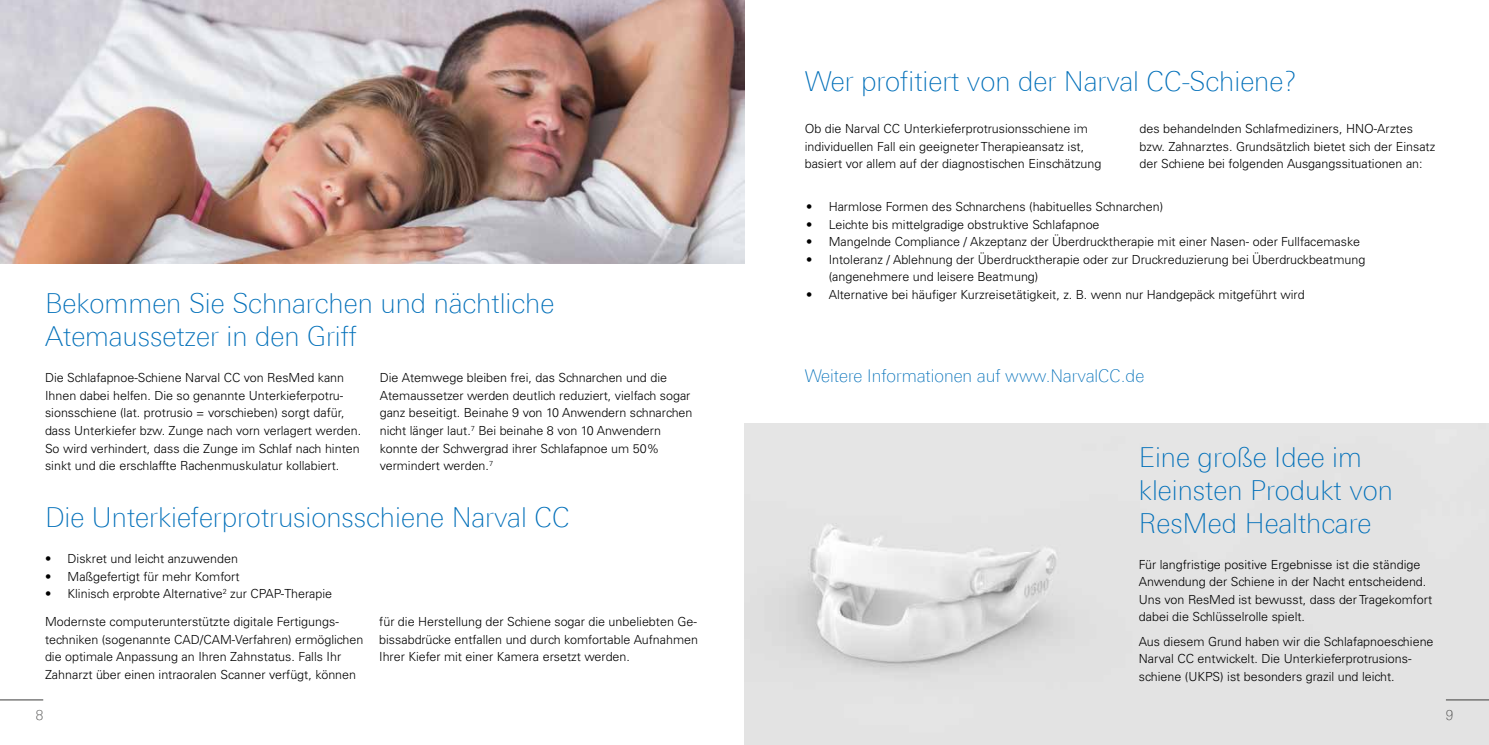
<style>
.page{position:relative;width:1489px;height:745px;background:#fff}
.page>*{position:absolute;margin:0;border:0;box-sizing:border-box;transform-origin:0 0}
.t1{font:100 27.5px/33px "Linotype Univers 230";color:#006fb9}
.t2{font:100 17.5px "Linotype Univers 230";color:#006fb9}
.t3{font:100 13.75px "Linotype Univers 230";color:#3c3c3b}
.t4{font:300 12.5px/17.5px "Univers LT Std";color:#000}
</style>
<div class="page">
<hr style="left:0;top:699px;width:43px;height:1px;background:#3c3c3b">
<img style="left:744px;top:423px;width:744px;height:321px">
<img style="left:0;top:0;width:744px;height:263px">
<hr style="left:1445px;top:699px;width:43px;height:1px;background:#3c3c3b">
<h1 class="t1" style="left:45px;top:286px;width:511px">Bekommen Sie Schnarchen und nächtliche<br>Atemaussetzer in den Griff</h1>
<p class="t4" style="left:45px;top:369px;width:318px">Die Schlafapnoe-Schiene Narval CC von ResMed kann Ihnen dabei helfen. Die so genannte Unterkieferpotru&shy;sionsschiene (lat. protrusio = vorschieben) sorgt dafür, dass Unterkiefer bzw. Zunge nach vorn verlagert werden.<br>So wird verhindert, dass die Zunge im Schlaf nach hinten sinkt und die erschlaffte Rachenmuskulatur kollabiert.</p>
<p class="t4" style="left:380px;top:369px;width:314px">Die Atemwege bleiben frei, das Schnarchen und die Atemaussetzer werden deutlich reduziert, vielfach sogar ganz beseitigt. Beinahe 9 von 10 Anwendern schnarchen nicht länger laut.<sup>7</sup> Bei beinahe 8 von 10 Anwendern konnte der Schwergrad ihrer Schlafapnoe um 50% vermindert werden.<sup>7</sup></p>
<h1 class="t1" style="left:45px;top:500px;width:526px">Die Unterkieferprotrusionsschiene Narval CC</h1>
<p class="t4" style="left:45px;top:549px;width:194px">• Diskret und leicht anzuwenden</p>
<p class="t4" style="left:45px;top:567px;width:196px">• Maßgefertigt für mehr Komfort</p>
<p class="t4" style="left:45px;top:584px;width:288px">• Klinisch erprobte Alternative<sup>2</sup> zur CPAP-Therapie</p>
<p class="t4" style="left:45px;top:612px;width:320px">Modernste computerunterstützte digitale Fertigungs&shy;techniken (sogenannte CAD/CAM-Verfahren) ermöglichen die optimale Anpassung an Ihren Zahnstatus. Falls Ihr Zahnarzt über einen intraoralen Scanner verfügt, können</p>
<p class="t4" style="left:379px;top:612px;width:320px;text-align:justify">für die Herstellung der Schiene sogar die unbeliebten Ge&shy;bissabdrücke entfallen und durch komfortable Aufnahmen Ihrer Kiefer mit einer Kamera ersetzt werden.</p>
<p class="t3" style="left:36px;top:707px;width:9px">8</p>
<h1 class="t1" style="left:804px;top:65px;width:494px">Wer profitiert von der Narval CC-Schiene?</h1>
<p class="t4" style="left:804px;top:120px;width:298px">Ob die Narval CC Unterkieferprotrusionsschiene im individuellen Fall ein geeigneter Therapieansatz ist, basiert vor allem auf der diagnostischen Einschätzung</p>
<p class="t4" style="left:1139px;top:120px;width:297px">des behandelnden Schlafmediziners, HNO-Arztes bzw. Zahnarztes. Grundsätzlich bietet sich der Einsatz der Schiene bei folgenden Ausgangssituationen an:</p>
<p class="t4" style="left:806px;top:198px;width:358px">• Harmlose Formen des Schnarchens (habituelles Schnarchen)</p>
<p class="t4" style="left:806px;top:215px;width:295px">• Leichte bis mittelgradige obstruktive Schlafapnoe</p>
<p class="t4" style="left:806px;top:233px;width:555px">• Mangelnde Compliance / Akzeptanz der Überdrucktherapie mit einer Nasen- oder Fullfacemaske</p>
<p class="t4" style="left:828px;top:250px;width:538px;text-indent:-22px">• Intoleranz / Ablehnung der Überdrucktherapie oder zur Druckreduzierung bei Überdruckbeatmung (angenehmere und leisere Beatmung)</p>
<p class="t4" style="left:806px;top:285px;width:500px">• Alternative bei häufiger Kurzreisetätigkeit, z. B. wenn nur Handgepäck mitgeführt wird</p>
<h2 class="t2" style="left:804px;top:365px;width:341px">Weitere Informationen auf www.NarvalCC.de</h2>
<h1 class="t1" style="left:1138px;top:440px;width:256px">Eine große Idee im kleinsten Produkt von<br>ResMed Healthcare</h1>
<p class="t4" style="left:1138px;top:555px;width:295px">Für langfristige positive Ergebnisse ist die ständige Anwendung der Schiene in der Nacht entscheidend.<br>Uns von ResMed ist bewusst, dass der Tragekomfort dabei die Schlüsselrolle spielt.</p>
<p class="t4" style="left:1138px;top:632px;width:296px">Aus diesem Grund haben wir die Schlafapnoeschiene<br>Narval CC entwickelt. Die Unterkieferprotrusions&shy;schiene (UKPS) ist besonders grazil und leicht.</p>
<p class="t3" style="left:1445px;top:707px;width:9px">9</p>
</div>
